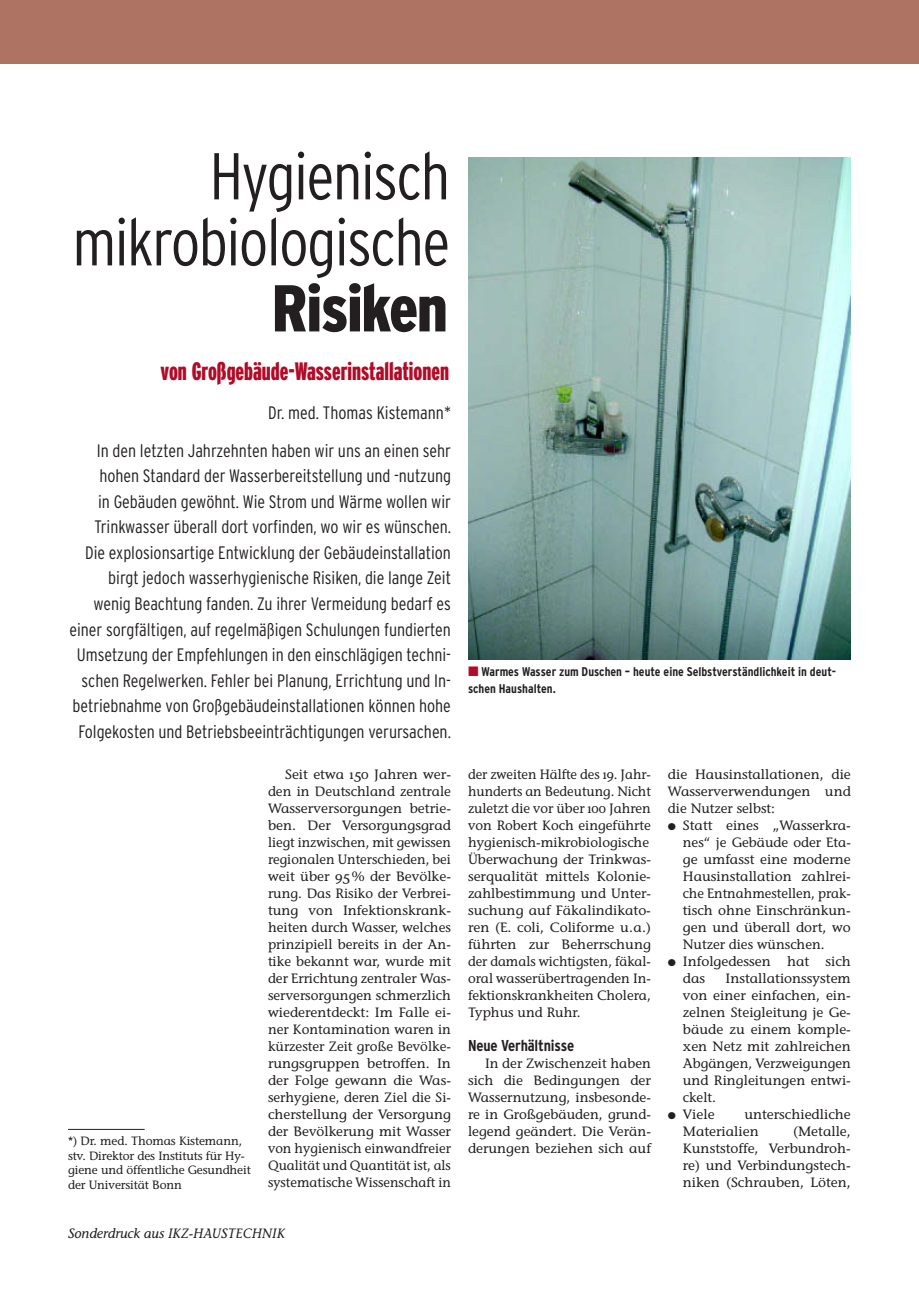
<style>
.page{position:relative;width:919px;height:1289px;background:#fff}
.page>*{position:absolute;margin:0;border:0;box-sizing:border-box;transform-origin:0 0}
.t1{font:300 condensed 66px/66px "IKZ Head";letter-spacing:-.025em;color:#231f20;text-align:right}
.t2{font:900 condensed 66px "IKZ Head";letter-spacing:-.025em;color:#231f20}
.t3{font:900 ultra-condensed 25.2px "IKZ Head";color:#b10b27}
.t4{font:300 condensed 18px/25.5px "IKZ Head";color:#231f20;text-align:right}
.t5{font:700 condensed 15.75px "IKZ Head";letter-spacing:-.01em;color:#231f20}
.t6{font:13.5px/17px "IKZ";color:#231f20;text-align:justify}
.t7{font:italic 13.5px "IKZ";color:#231f20}
.t8{font:700 condensed 12.6px/17px "IKZ Head";color:#231f20}
.t9{font:12px/14.9px "IKZ";letter-spacing:-.01em;color:#231f20}
.s1{font-family:"IKZ";font-weight:400;font-stretch:normal;font-size:13.5px;color:#b10b27}
</style>
<div class="page">
<hr style="left:68px;top:1128px;width:77px;height:1px;background:#231f20">
<img style="left:468px;top:157px;width:382px;height:502px">
<div style="left:0;top:0;width:906px;height:64px;background:#af7363"></div>
<h1 class="t1" style="left:72px;top:148px;width:379px">Hygienisch mikrobiologische</h1>
<h1 class="t2" style="left:271px;top:284px;width:178px">Risiken</h1>
<h2 class="t3" style="left:161px;top:361px;width:290px">von Großgebäude-Wasserinstallationen</h2>
<h3 class="t4" style="left:97px;top:394px;width:355px;line-height:38.2px">Dr. med. Thomas Kistemann*<br>In den letzten Jahrzehnten haben wir uns an einen sehr</h3>
<p class="t4" style="left:69px;top:464px;width:383px">hohen Standard der Wasserbereitstellung und -nutzung<br>in Gebäuden gewöhnt. Wie Strom und Wärme wollen wir Trinkwasser überall dort vorfinden, wo wir es wünschen.<br>Die explosionsartige Entwicklung der Gebäudeinstallation birgt jedoch wasserhygienische Risiken, die lange Zeit wenig Beachtung fanden. Zu ihrer Vermeidung bedarf es einer sorgfältigen, auf regelmäßigen Schulungen fundierten Umsetzung der Empfehlungen in den einschlägigen techni&shy;schen Regelwerken. Fehler bei Planung, Errichtung und In&shy;betriebnahme von Großgebäudeinstallationen können hohe Folgekosten und Betriebsbeeinträchtigungen verursachen.</p>
<p class="t8" style="left:468px;top:664px;width:369px"><span class="s1">∂</span> Warmes Wasser zum Duschen – heute eine Selbstverständlichkeit in deut&shy;schen Haushalten.</p>
<p class="t9" style="left:68px;top:1134px;width:184px">*) Dr. med. Thomas Kistemann, stv. Direktor des Instituts für Hy&shy;giene und öffentliche Gesundheit der Universität Bonn</p>
<p class="t6" style="left:268px;top:766px;width:184px;text-indent:17px">Seit etwa 150 Jahren wer&shy;den in Deutschland zentrale Wasserversorgungen betrie&shy;ben. Der Versorgungsgrad liegt inzwischen, mit gewissen regionalen Unterschieden, bei weit über 95 % der Bevölke&shy;rung. Das Risiko der Verbrei&shy;tung von Infektionskrank&shy;heiten durch Wasser, welches prinzipiell bereits in der An&shy;tike bekannt war, wurde mit der Errichtung zentraler Was&shy;serversorgungen schmerzlich wiederentdeckt: Im Falle ei&shy;ner Kontamination waren in kürzester Zeit große Bevölke&shy;rungsgruppen betroffen. In der Folge gewann die Was&shy;serhygiene, deren Ziel die Si&shy;cherstellung der Versorgung der Bevölkerung mit Wasser von hygienisch einwandfreier Qualität und Quantität ist, als systematische Wissenschaft in</p>
<p class="t6" style="left:468px;top:766px;width:184px;text-align:left">der zweiten Hälfte des 19. Jahr&shy;hunderts an Bedeutung. Nicht zuletzt die vor über 100 Jahren von Robert Koch eingeführte hygienisch-mikrobiologische<br>Überwachung der Trinkwas&shy;serqualität mittels Kolonie&shy;zahlbestimmung und Unter&shy;suchung auf Fäkalindikato&shy;ren (E. coli, Coliforme u. a.) führten zur Beherrschung der damals wichtigsten, fäkal&shy;oral wasserübertragenden In&shy;fektionskrankheiten Cholera,<br>Typhus und Ruhr.</p>
<p class="t5" style="left:468px;top:1039px;width:108px">Neue Verhältnisse</p>
<p class="t6" style="left:468px;top:1055px;width:184px;text-indent:17px">In der Zwischenzeit haben sich die Bedingungen der Wassernutzung, insbesonde&shy;re in Großgebäuden, grund&shy;legend geändert. Die Verän&shy;derungen beziehen sich auf</p>
<p class="t7" style="left:68px;top:1227px;width:218px">Sonderdruck aus IKZ-HAUSTECHNIK</p>
<p class="t6" style="left:668px;top:766px;width:184px">die Hausinstallationen, die</p>
<p class="t6" style="left:668px;top:783px;width:184px">Wasserverwendungen und</p>
<p class="t6" style="left:668px;top:800px;width:109px">die Nutzer selbst:</p>
<p class="t6" style="left:668px;top:817px;width:184px">∑ Statt eines „Wasserkra-</p>
<p class="t6" style="left:682px;top:834px;width:169px">nes“ je Gebäude oder Eta-</p>
<p class="t6" style="left:682px;top:851px;width:169px">ge umfasst eine moderne</p>
<p class="t6" style="left:682px;top:868px;width:169px">Hausinstallation zahlrei-</p>
<p class="t6" style="left:682px;top:885px;width:169px">che Entnahmestellen, prak-</p>
<p class="t6" style="left:682px;top:902px;width:169px">tisch ohne Einschränkun-</p>
<p class="t6" style="left:682px;top:919px;width:169px">gen und überall dort, wo</p>
<p class="t6" style="left:682px;top:936px;width:143px">Nutzer dies wünschen.</p>
<p class="t6" style="left:668px;top:953px;width:184px">∑ Infolgedessen hat sich</p>
<p class="t6" style="left:682px;top:970px;width:24px">das</p>
<p class="t6" style="left:725px;top:970px;width:127px">Installationssystem</p>
<p class="t6" style="left:682px;top:987px;width:169px">von einer einfachen, ein-</p>
<p class="t6" style="left:682px;top:1004px;width:169px">zelnen Steigleitung je Ge-</p>
<p class="t6" style="left:682px;top:1021px;width:169px">bäude zu einem komple-</p>
<p class="t6" style="left:682px;top:1038px;width:169px">xen Netz mit zahlreichen</p>
<p class="t6" style="left:682px;top:1055px;width:169px">Abgängen, Verzweigungen</p>
<p class="t6" style="left:682px;top:1072px;width:169px">und Ringleitungen entwi-</p>
<p class="t6" style="left:682px;top:1089px;width:35px">ckelt.</p>
<p class="t6" style="left:668px;top:1106px;width:48px">∑ Viele</p>
<p class="t6" style="left:682px;top:1106px;width:169px;text-indent:61px">unterschiedliche<br>Materialien</p>
<p class="t6" style="left:682px;top:1123px;width:169px;text-indent:110px">(Metalle, Kunststoffe, Verbundroh&shy;re) und Verbindungstech&shy;niken (Schrauben, Löten,</p>
</div>
